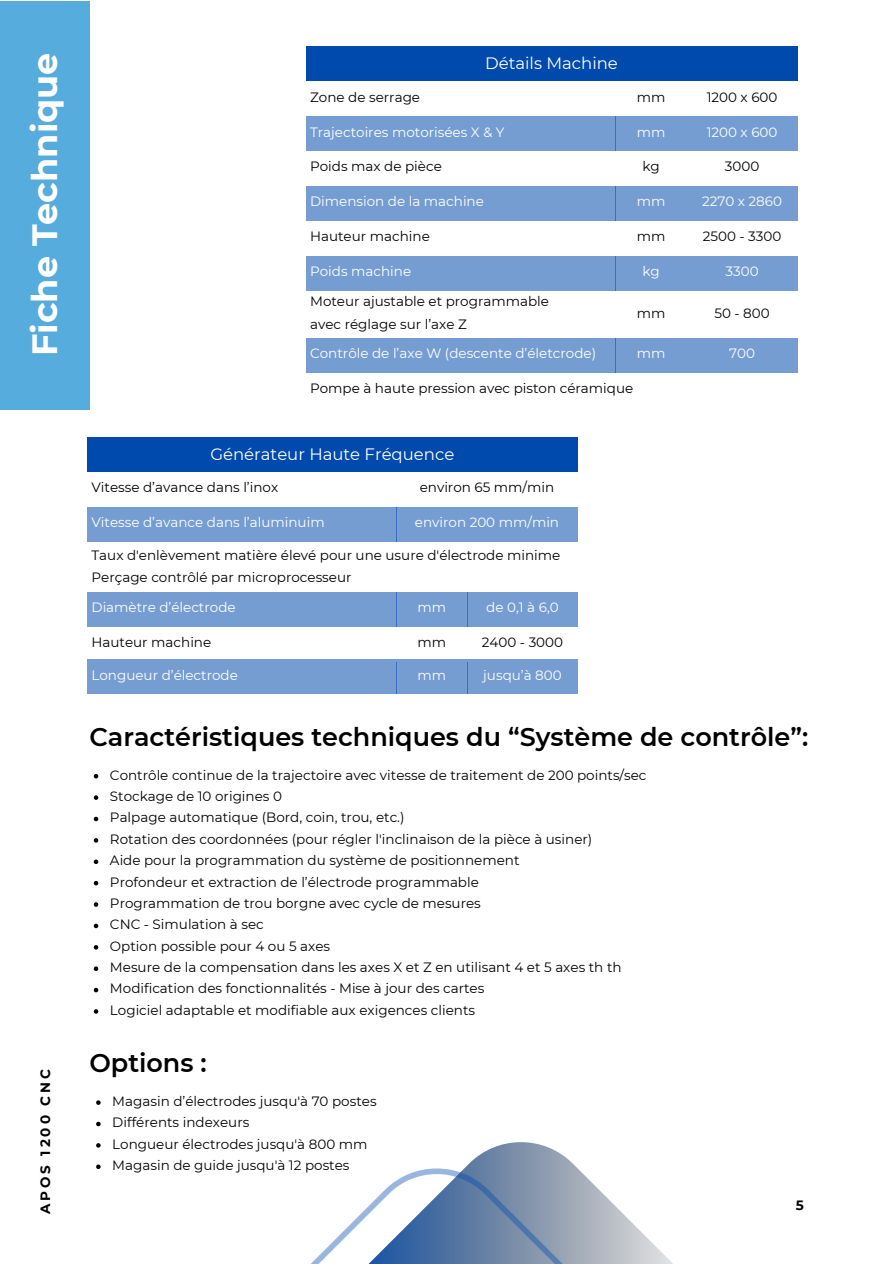
<style>
.page{position:relative;width:894px;height:1264px;background:#fff}
.page>*{position:absolute;margin:0;border:0;box-sizing:border-box;transform-origin:0 0}
.t1{font:700 35.1px "Montserrat";color:#fff}
.t2{font:600 25.5px "Montserrat";color:#000}
.t3{font:16.5px "Montserrat";color:#fff}
.t4{font:13.5px "Montserrat";color:#000}
.t5{font:13.5px "Montserrat";color:#fff}
.t6{font:700 13.5px "Montserrat";letter-spacing:.215em;color:#000}
</style>
<div class="page">
<svg style="left:466px;top:1142px;width:206px;height:121px"></svg>
<svg style="left:312px;top:1167px;width:290px;height:96px"></svg>
<div style="left:305px;top:47px;width:492px;height:34px;background:#004aad"></div>
<div style="left:87px;top:437px;width:490px;height:35px;background:#004aad"></div>
<div style="left:305px;top:116px;width:310px;height:35px;background:#769dd2"></div>
<div style="left:87px;top:507px;width:309px;height:35px;background:#769dd2"></div>
<div style="left:305px;top:186px;width:310px;height:35px;background:#769dd2"></div>
<div style="left:87px;top:592px;width:309px;height:34px;background:#769dd2"></div>
<div style="left:615px;top:116px;width:71px;height:35px;background:#769dd2"></div>
<div style="left:396px;top:507px;width:181px;height:35px;background:#769dd2"></div>
<div style="left:615px;top:186px;width:71px;height:35px;background:#769dd2"></div>
<div style="left:396px;top:592px;width:71px;height:34px;background:#769dd2"></div>
<div style="left:686px;top:116px;width:111px;height:35px;background:#769dd2"></div>
<div style="left:686px;top:186px;width:111px;height:35px;background:#769dd2"></div>
<div style="left:467px;top:592px;width:110px;height:34px;background:#769dd2"></div>
<div style="left:305px;top:256px;width:310px;height:35px;background:#769dd2"></div>
<div style="left:87px;top:659px;width:309px;height:35px;background:#769dd2"></div>
<div style="left:615px;top:256px;width:71px;height:35px;background:#769dd2"></div>
<div style="left:396px;top:659px;width:71px;height:35px;background:#769dd2"></div>
<div style="left:686px;top:256px;width:111px;height:35px;background:#769dd2"></div>
<div style="left:467px;top:659px;width:110px;height:35px;background:#769dd2"></div>
<div style="left:305px;top:337px;width:310px;height:35px;background:#769dd2"></div>
<div style="left:615px;top:337px;width:71px;height:35px;background:#769dd2"></div>
<div style="left:686px;top:337px;width:111px;height:35px;background:#769dd2"></div>
<div style="left:0;top:1px;width:89px;height:408px;background:#56addd"></div>
<svg style="left:94px;top:774px;width:4px;height:4px"></svg>
<svg style="left:94px;top:795px;width:4px;height:4px"></svg>
<svg style="left:94px;top:816px;width:4px;height:5px"></svg>
<svg style="left:94px;top:838px;width:4px;height:4px"></svg>
<svg style="left:94px;top:859px;width:4px;height:5px"></svg>
<svg style="left:94px;top:881px;width:4px;height:4px"></svg>
<svg style="left:94px;top:902px;width:4px;height:4px"></svg>
<svg style="left:94px;top:923px;width:4px;height:5px"></svg>
<svg style="left:94px;top:945px;width:4px;height:4px"></svg>
<svg style="left:94px;top:966px;width:4px;height:4px"></svg>
<svg style="left:94px;top:987px;width:4px;height:5px"></svg>
<svg style="left:94px;top:1009px;width:4px;height:4px"></svg>
<svg style="left:96px;top:1100px;width:5px;height:4px"></svg>
<svg style="left:96px;top:1121px;width:5px;height:5px"></svg>
<svg style="left:96px;top:1143px;width:5px;height:4px"></svg>
<svg style="left:96px;top:1164px;width:5px;height:4px"></svg>
<p class="t1" style="left:23px;top:356px;width:305px;rotate:-90deg">Fiche Technique</p>
<p class="t6" style="left:37px;top:1214px;width:147px;rotate:-90deg">APOS 1200 CNC</p>
<p class="t3" style="left:485px;top:53px;width:134px">Détails Machine</p>
<p class="t4" style="left:310px;top:89px;width:111px">Zone de serrage</p>
<p class="t4" style="left:636px;top:89px;width:30px">mm</p>
<p class="t4" style="left:706px;top:89px;width:72px">1200 x 600</p>
<p class="t5" style="left:310px;top:123px;width:196px">Trajectoires motorisées X &amp; Y</p>
<p class="t5" style="left:636px;top:123px;width:30px">mm</p>
<p class="t5" style="left:706px;top:123px;width:72px">1200 x 600</p>
<p class="t4" style="left:310px;top:158px;width:133px">Poids max de pièce</p>
<p class="t4" style="left:642px;top:158px;width:19px">kg</p>
<p class="t4" style="left:724px;top:158px;width:36px">3000</p>
<p class="t5" style="left:310px;top:193px;width:175px">Dimension de la machine</p>
<p class="t5" style="left:636px;top:193px;width:30px">mm</p>
<p class="t5" style="left:701px;top:193px;width:81px">2270 x 2860</p>
<p class="t4" style="left:310px;top:228px;width:121px">Hauteur machine</p>
<p class="t4" style="left:636px;top:228px;width:30px">mm</p>
<p class="t4" style="left:702px;top:228px;width:80px">2500 - 3300</p>
<p class="t5" style="left:310px;top:263px;width:103px">Poids machine</p>
<p class="t5" style="left:642px;top:263px;width:19px">kg</p>
<p class="t5" style="left:725px;top:263px;width:35px">3300</p>
<p class="t4" style="left:310px;top:293px;width:240px">Moteur ajustable et programmable</p>
<p class="t4" style="left:310px;top:316px;width:158px">avec réglage sur l’axe Z</p>
<p class="t4" style="left:636px;top:305px;width:30px">mm</p>
<p class="t4" style="left:714px;top:305px;width:57px">50 - 800</p>
<p class="t5" style="left:310px;top:345px;width:287px">Contrôle de l’axe W (descente d’életcrode)</p>
<p class="t5" style="left:636px;top:345px;width:30px">mm</p>
<p class="t5" style="left:729px;top:345px;width:27px">700</p>
<p class="t4" style="left:310px;top:380px;width:324px">Pompe à haute pression avec piston céramique</p>
<h3 class="t3" style="left:210px;top:443px;width:245px">Générateur Haute Fréquence</h3>
<p class="t4" style="left:91px;top:479px;width:188px">Vitesse d’avance dans l’inox</p>
<p class="t5" style="left:91px;top:514px;width:234px">Vitesse d’avance dans l’aluminuim</p>
<p class="t4" style="left:419px;top:479px;width:136px">environ 65 mm/min</p>
<p class="t5" style="left:415px;top:514px;width:146px">environ 200 mm/min</p>
<p class="t4" style="left:91px;top:546px;width:470px">Taux d'enlèvement matière élevé pour une usure d'électrode minime</p>
<p class="t4" style="left:91px;top:569px;width:261px">Perçage contrôlé par microprocesseur</p>
<p class="t5" style="left:91px;top:599px;width:146px">Diamètre d’électrode</p>
<p class="t5" style="left:417px;top:599px;width:30px">mm</p>
<p class="t5" style="left:486px;top:599px;width:74px">de 0,1 à 6,0</p>
<p class="t4" style="left:91px;top:634px;width:121px">Hauteur machine</p>
<p class="t4" style="left:417px;top:634px;width:30px">mm</p>
<p class="t4" style="left:482px;top:634px;width:83px">2400 - 3000</p>
<p class="t5" style="left:91px;top:666px;width:148px">Longueur d’électrode</p>
<p class="t5" style="left:417px;top:666px;width:30px">mm</p>
<p class="t5" style="left:483px;top:666px;width:80px">jusqu’à 800</p>
<p class="t2" style="left:89px;top:721px;width:720px">Caractéristiques techniques du “Système de contrôle”:</p>
<p class="t4" style="left:110px;top:766px;width:538px">Contrôle continue de la trajectoire avec vitesse de traitement de 200 points/sec</p>
<p class="t4" style="left:110px;top:788px;width:173px">Stockage de 10 origines 0</p>
<p class="t4" style="left:110px;top:809px;width:296px">Palpage automatique (Bord, coin, trou, etc.)</p>
<p class="t4" style="left:110px;top:830px;width:483px">Rotation des coordonnées (pour régler l'inclinaison de la pièce à usiner)</p>
<p class="t4" style="left:110px;top:852px;width:411px">Aide pour la programmation du système de positionnement</p>
<h4 class="t4" style="left:110px;top:873px;width:370px">Profondeur et extraction de l’électrode programmable</h4>
<h3 class="t4" style="left:110px;top:894px;width:372px">Programmation de trou borgne avec cycle de mesures</h3>
<p class="t4" style="left:110px;top:916px;width:155px">CNC - Simulation à sec</p>
<p class="t4" style="left:110px;top:937px;width:221px">Option possible pour 4 ou 5 axes</p>
<p class="t4" style="left:110px;top:959px;width:513px">Mesure de la compensation dans les axes X et Z en utilisant 4 et 5 axes th th</p>
<p class="t4" style="left:110px;top:980px;width:376px">Modification des fonctionnalités - Mise à jour des cartes</p>
<p class="t4" style="left:110px;top:1001px;width:366px">Logiciel adaptable et modifiable aux exigences clients</p>
<p class="t2" style="left:89px;top:1047px;width:119px">Options :</p>
<p class="t4" style="left:112px;top:1092px;width:266px">Magasin d’électrodes jusqu'à 70 postes</p>
<p class="t4" style="left:112px;top:1114px;width:138px">Différents indexeurs</p>
<p class="t4" style="left:112px;top:1135px;width:256px">Longueur électrodes jusqu'à 800 mm</p>
<p class="t4" style="left:112px;top:1157px;width:239px">Magasin de guide jusqu'à 12 postes</p>
<p class="t6" style="left:795px;top:1197px;width:10px">5</p>
</div>
